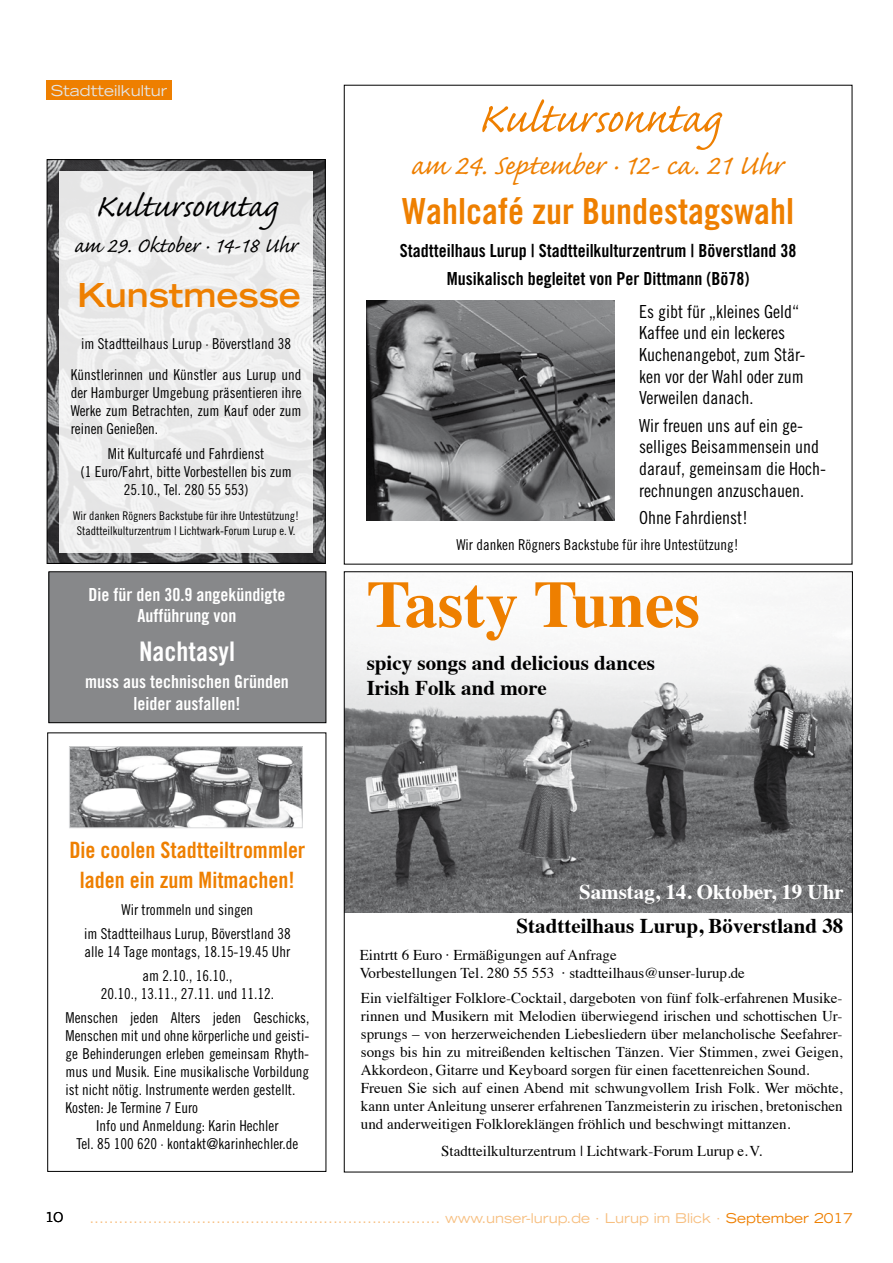
<style>
.page{position:relative;width:893px;height:1263px;background:#fff}
.page>*{position:absolute;margin:0;border:0;box-sizing:border-box;transform-origin:0 0}
.t1{font:700 66px "Times";color:#ee7f00}
.t2{font:54px "Caflisch Script";letter-spacing:-.005em;color:#ee7f00}
.t3{font:40.5px "Caflisch Script";letter-spacing:-.005em;color:#000}
.t4{font:36px "Caflisch Script";color:#ee7f00}
.t5{font:36px "Trade Gothic Bold Cond Twenty";color:#ee7f00}
.t6{font:700 expanded 33px "Trade Gothic LH";color:#ee7f00}
.t7{font:27px "Caflisch Script";color:#000}
.t8{font:27px "Trade Gothic Bold Cond Twenty";color:#fff}
.t9{font:22.5px/30px "Trade Gothic Bold Cond Twenty";color:#ee7f00;text-align:center}
.t10{font:700 21px/25.2px "Times";color:#000}
.t11{font:700 21px "Times";color:#fff}
.t12{font:18px/21.6px "Trade Gothic Cond Eighteen";color:#000}
.t13{font:18px/27.6px "Trade Gothic Bold Cond Twenty";color:#000;text-align:center}
.t14{font:18px/21.6px "Trade Gothic Bold Cond Twenty";color:#fff;text-align:center}
.t15{font:15px/18px "Trade Gothic Cond Eighteen";color:#000;text-align:center}
.t16{font:15px/18px "Times";color:#000}
.t17{font:expanded 15px "Trade Gothic LH";color:#e3e4e4}
.t18{font:expanded 13.5px "Trade Gothic LH";color:#f7bf80}
.t19{font:expanded 13.5px "Trade Gothic LH";color:#000}
.t20{font:12px/14.4px "Trade Gothic Cond Eighteen";color:#000;text-align:center}
.s1{color:#ee7f00}
</style>
<div class="page">
<img style="left:346px;top:598px;width:505px;height:314px">
<div style="left:47px;top:81px;width:125px;height:19px;background:#ee7f00"></div>
<div style="left:47px;top:732px;width:279px;height:440px;border:1px solid #000"></div>
<img style="left:71px;top:748px;width:230px;height:78px">
<div style="left:69px;top:746px;width:234px;height:82px;border:1px solid #d9dadb"></div>
<div style="left:49px;top:572px;width:277px;height:151px;background:#87888a"></div>
<div style="left:49px;top:571px;width:277px;height:152px;border:1px solid #000"></div>
<img style="left:49px;top:161px;width:275px;height:401px">
<div style="left:47px;top:159px;width:279px;height:405px;border:1px solid #000"></div>
<div style="left:59px;top:171px;width:254px;height:382px;background:#eee"></div>
<img style="left:366px;top:300px;width:248px;height:220px">
<p class="t17" style="left:51px;top:80px;width:118px">Stadtteilkultur</p>
<h3 class="t3" style="left:95px;top:186px;width:183px">Kultursonntag</h3>
<h3 class="t7" style="left:74px;top:232px;width:225px">am 29. Oktober · 14-18 Uhr</h3>
<h3 class="t6" style="left:77px;top:274px;width:225px">Kunstmesse</h3>
<p class="t15" style="left:71px;top:327px;width:232px;line-height:31.7px">im Stadtteilhaus Lurup · Böverstland 38<br>Künstlerinnen und Künstler aus Lurup und</p>
<p class="t15" style="left:71px;top:384px;width:232px;text-align:justify">der Hamburger Umgebung präsentieren ihre Werke zum Betrachten, zum Kauf oder zum reinen Genießen.</p>
<p class="t15" style="left:81px;top:444px;width:213px">Mit Kulturcafé und Fahrdienst<br>(1 Euro/Fahrt, bitte Vorbestellen bis zum<br>25.10., Tel. 280 55 553)</p>
<p class="t20" style="left:73px;top:509px;width:227px">Wir danken Rögners Backstube für ihre Untestützung!<br>Stadtteilkulturzentrum | Lichtwark-Forum Lurup e. V.</p>
<p class="t14" style="left:89px;top:583px;width:198px">Die für den 30.9 angekündigte<br>Aufführung von</p>
<h3 class="t8" style="left:139px;top:634px;width:97px">Nachtasyl</h3>
<p class="t14" style="left:85px;top:671px;width:205px">muss aus technischen Gründen leider ausfallen!</p>
<h2 class="t2" style="left:478px;top:91px;width:244px">Kultursonntag</h2>
<h3 class="t4" style="left:411px;top:147px;width:373px">am 24. September · 12- ca. 21 Uhr</h3>
<h3 class="t5" style="left:402px;top:189px;width:393px">Wahlcafé zur Bundestagswahl</h3>
<p class="t13" style="left:400px;top:237px;width:398px">Stadtteilhaus Lurup | Stadtteilkulturzentrum | Böverstland 38<br>Musikalisch begleitet von Per Dittmann (Bö78)</p>
<p class="t12" style="left:639px;top:300px;width:168px">Es gibt für „kleines Geld“<br>Kaffee und ein leckeres<br>Kuchenangebot, zum Stär&shy;ken vor der Wahl oder zum<br>Verweilen danach.</p>
<p class="t12" style="left:639px;top:414px;width:188px">Wir freuen uns auf ein ge&shy;selliges Beisammensein und darauf, gemeinsam die Hoch&shy;rechnungen anzuschauen.</p>
<p class="t12" style="left:639px;top:507px;width:110px">Ohne Fahrdienst!</p>
<p class="t15" style="left:456px;top:535px;width:284px">Wir danken Rögners Backstube für ihre Untestützung!</p>
<h1 class="t1" style="left:367px;top:541px;width:335px">Tasty Tunes</h1>
<h3 class="t10" style="left:367px;top:648px;width:290px">spicy songs and delicious dances<br>Irish Folk and more</h3>
<h3 class="t9" style="left:69px;top:835px;width:238px">Die coolen Stadtteiltrommler laden ein zum Mitmachen!</h3>
<p class="t15" style="left:84px;top:897px;width:208px;line-height:24px">Wir trommeln und singen<br>im Stadtteilhaus Lurup, Böverstland 38</p>
<p class="t15" style="left:85px;top:939px;width:207px;line-height:24px">alle 14 Tage montags, 18.15-19.45 Uhr am 2.10., 16.10.,</p>
<p class="t15" style="left:66px;top:981px;width:245px;line-height:24px">20.10., 13.11., 27.11. und 11.12.<br>Menschen jeden Alters jeden Geschicks,</p>
<p class="t15" style="left:66px;top:1026px;width:245px">Menschen mit und ohne körperliche und geisti-</p>
<p class="t15" style="left:66px;top:1044px;width:245px">ge Behinderungen erleben gemeinsam Rhyth-</p>
<p class="t15" style="left:66px;top:1062px;width:245px">mus und Musik. Eine musikalische Vorbildung</p>
<p class="t15" style="left:66px;top:1080px;width:231px">ist nicht nötig. Instrumente werden gestellt.</p>
<p class="t15" style="left:66px;top:1098px;width:134px">Kosten: Je Termine 7 Euro</p>
<p class="t15" style="left:96px;top:1116px;width:184px">Info und Anmeldung: Karin Hechler</p>
<p class="t15" style="left:76px;top:1134px;width:223px">Tel. 85 100 620 · kontakt@karinhechler.de</p>
<h3 class="t11" style="left:579px;top:872px;width:266px">Samstag, 14. Oktober, 19 Uhr</h3>
<h3 class="t10" style="left:517px;top:911px;width:328px">Stadtteilhaus Lurup, Böverstland 38</h3>
<p class="t16" style="left:360px;top:945px;width:387px">Eintrtt 6 Euro · Ermäßigungen auf Anfrage<br>Vorbestellungen Tel. 280 55 553 · stadtteilhaus@unser-lurup.de</p>
<p class="t16" style="left:361px;top:987px;width:483px">Ein vielfältiger Folklore-Cocktail, dargeboten von fünf folk-erfahrenen Musike&shy;rinnen und Musikern mit Melodien überwiegend irischen und schottischen Ur&shy;sprungs – von herzerweichenden Liebesliedern über melancholische Seefahrer&shy;songs bis hin zu mitreißenden keltischen Tänzen. Vier Stimmen, zwei Geigen, Akkordeon, Gitarre und Keyboard sorgen für einen facettenreichen Sound.<br>Freuen Sie sich auf einen Abend mit schwungvollem Irish Folk. Wer möchte, kann unter Anleitung unserer erfahrenen Tanzmeisterin zu irischen, bretonischen und anderweitigen Folkloreklängen fröhlich und beschwingt mittanzen.</p>
<p class="t16" style="left:441px;top:1140px;width:322px">Stadtteilkulturzentrum | Lichtwark-Forum Lurup e.V.</p>
<p class="t19" style="left:45px;top:1209px;width:20px">10</p>
<p class="t18" style="left:89px;top:1209px;width:6px">........................................................................</p>
<p class="t18" style="left:445px;top:1209px;width:409px">www. unser-lurup. de · Lurup im Blick · <span class="s1">September 2017</span></p>
</div>
